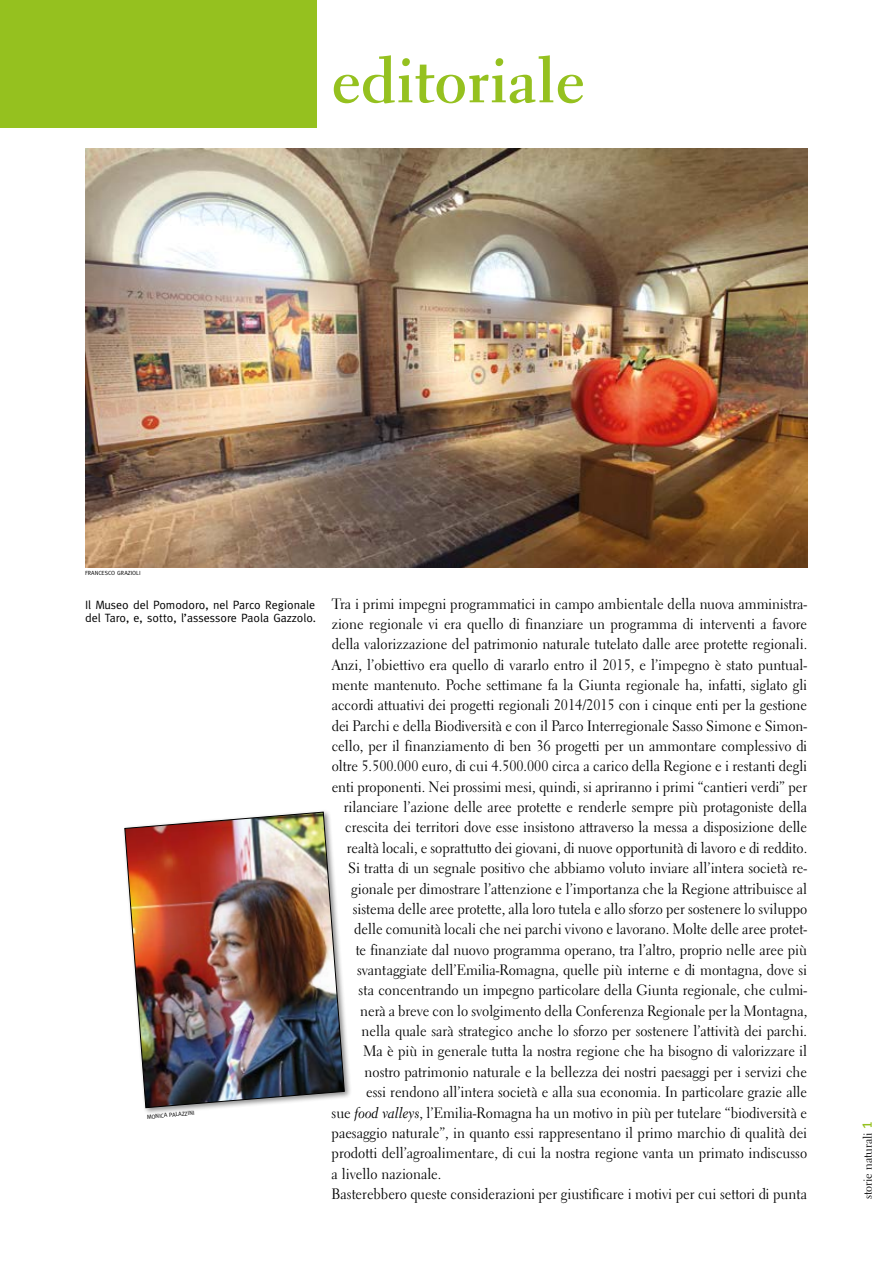
<style>
.page{position:relative;width:893px;height:1263px;background:#fff}
.page>*{position:absolute;margin:0;border:0;box-sizing:border-box;transform-origin:0 0}
.t1{font:700 63px "Electra LT Std";color:#95c11f}
.t2{font:15px "Electra LT Std";color:#000;scale:.95 1}
.t3{font:12px/13.5px "Meta";color:#000}
.t4{font:12px "Electra LT Std";letter-spacing:-.005em;color:#000}
.t5{font:6px "Meta";color:#000}
.s1{font-family:"Electra LT Std Cursive"}
.s2{font-family:"Meta";font-size:18px;color:#95c11f}
</style>
<div class="page">
<div style="left:0;top:0;width:316px;height:128px;background:#95c11f"></div>
<div style="left:122px;top:810px;width:230px;height:305px;background:#000;opacity:.45"></div>
<img style="left:124px;top:812px;width:221px;height:296px">
<img style="left:85px;top:149px;width:723px;height:419px">
<h1 class="t1" style="left:332px;top:41px;width:255px">editoriale</h1>
<p class="t5" style="left:85px;top:569px;width:57px">FRANCESCO GRAZIOLI</p>
<p class="t3" style="left:85px;top:598px;width:233px">Il Museo del Pomodoro, nel Parco Regionale del Taro, e, sotto, l’assessore Paola Gazzolo.</p>
<p class="t5" style="left:147px;top:1113px;width:49px;rotate:-5deg">MONICA PALAZZINI</p>
<p class="t2" style="left:332px;top:594px;width:502px">Tra i primi impegni programmatici in campo ambientale della nuova amministra-</p>
<p class="t2" style="left:332px;top:614px;width:502px">zione regionale vi era quello di finanziare un programma di interventi a favore</p>
<p class="t2" style="left:332px;top:635px;width:502px">della valorizzazione del patrimonio naturale tutelato dalle aree protette regionali.</p>
<p class="t2" style="left:332px;top:655px;width:502px">Anzi, l’obiettivo era quello di vararlo entro il 2015, e l’impegno è stato puntual-</p>
<p class="t2" style="left:332px;top:676px;width:502px">mente mantenuto. Poche settimane fa la Giunta regionale ha, infatti, siglato gli</p>
<p class="t2" style="left:332px;top:696px;width:502px">accordi attuativi dei progetti regionali 2014/2015 con i cinque enti per la gestione</p>
<p class="t2" style="left:332px;top:716px;width:502px">dei Parchi e della Biodiversità e con il Parco Interregionale Sasso Simone e Simon-</p>
<p class="t2" style="left:332px;top:737px;width:502px">cello, per il finanziamento di ben 36 progetti per un ammontare complessivo di</p>
<p class="t2" style="left:332px;top:757px;width:502px">oltre 5.500.000 euro, di cui 4.500.000 circa a carico della Regione e i restanti degli</p>
<p class="t2" style="left:332px;top:777px;width:502px">enti proponenti. Nei prossimi mesi, quindi, si apriranno i primi “cantieri verdi” per</p>
<p class="t2" style="left:344px;top:798px;width:489px">rilanciare l’azione delle aree protette e renderle sempre più protagoniste della</p>
<p class="t2" style="left:345px;top:818px;width:488px">crescita dei territori dove esse insistono attraverso la messa a disposizione delle</p>
<p class="t2" style="left:347px;top:838px;width:486px">realtà locali, e soprattutto dei giovani, di nuove opportunità di lavoro e di reddito.</p>
<p class="t2" style="left:348px;top:859px;width:485px">Si tratta di un segnale positivo che abbiamo voluto inviare all’intera società re-</p>
<p class="t2" style="left:351px;top:879px;width:482px">gionale per dimostrare l’attenzione e l’importanza che la Regione attribuisce al</p>
<p class="t2" style="left:353px;top:899px;width:480px">sistema delle aree protette, alla loro tutela e allo sforzo per sostenere lo sviluppo</p>
<p class="t2" style="left:354px;top:920px;width:478px">delle comunità locali che nei parchi vivono e lavorano. Molte delle aree protet-</p>
<p class="t2" style="left:356px;top:940px;width:477px">te finanziate dal nuovo programma operano, tra l’altro, proprio nelle aree più</p>
<p class="t2" style="left:357px;top:961px;width:475px">svantaggiate dell’Emilia-Romagna, quelle più interne e di montagna, dove si</p>
<p class="t2" style="left:359px;top:981px;width:474px">sta concentrando un impegno particolare della Giunta regionale, che culmi-</p>
<p class="t2" style="left:360px;top:1001px;width:472px">nerà a breve con lo svolgimento della Conferenza Regionale per la Montagna,</p>
<p class="t2" style="left:362px;top:1022px;width:470px">nella quale sarà strategico anche lo sforzo per sostenere l’attività dei parchi.</p>
<p class="t2" style="left:363px;top:1042px;width:469px">Ma è più in generale tutta la nostra regione che ha bisogno di valorizzare il</p>
<p class="t2" style="left:365px;top:1062px;width:467px">nostro patrimonio naturale e la bellezza dei nostri paesaggi per i servizi che</p>
<p class="t2" style="left:366px;top:1083px;width:466px">essi rendono all’intera società e alla sua economia. In particolare grazie alle</p>
<p class="t2" style="left:332px;top:1103px;width:502px">sue <span class="s1">food valleys</span>, l’Emilia-Romagna ha un motivo in più per tutelare “biodiversità e</p>
<p class="t2" style="left:332px;top:1123px;width:502px">paesaggio naturale”, in quanto essi rappresentano il primo marchio di qualità dei</p>
<p class="t2" style="left:332px;top:1144px;width:502px">prodotti dell’agroalimentare, di cui la nostra regione vanta un primato indiscusso</p>
<p class="t2" style="left:332px;top:1164px;width:117px">a livello nazionale.</p>
<p class="t2" style="left:332px;top:1184px;width:502px">Basterebbero queste considerazioni per giustificare i motivi per cui settori di punta</p>
<p class="t4" style="left:860px;top:1199px;width:79px;rotate:-90deg">storie naturali <span class="s2">1</span></p>
</div>
